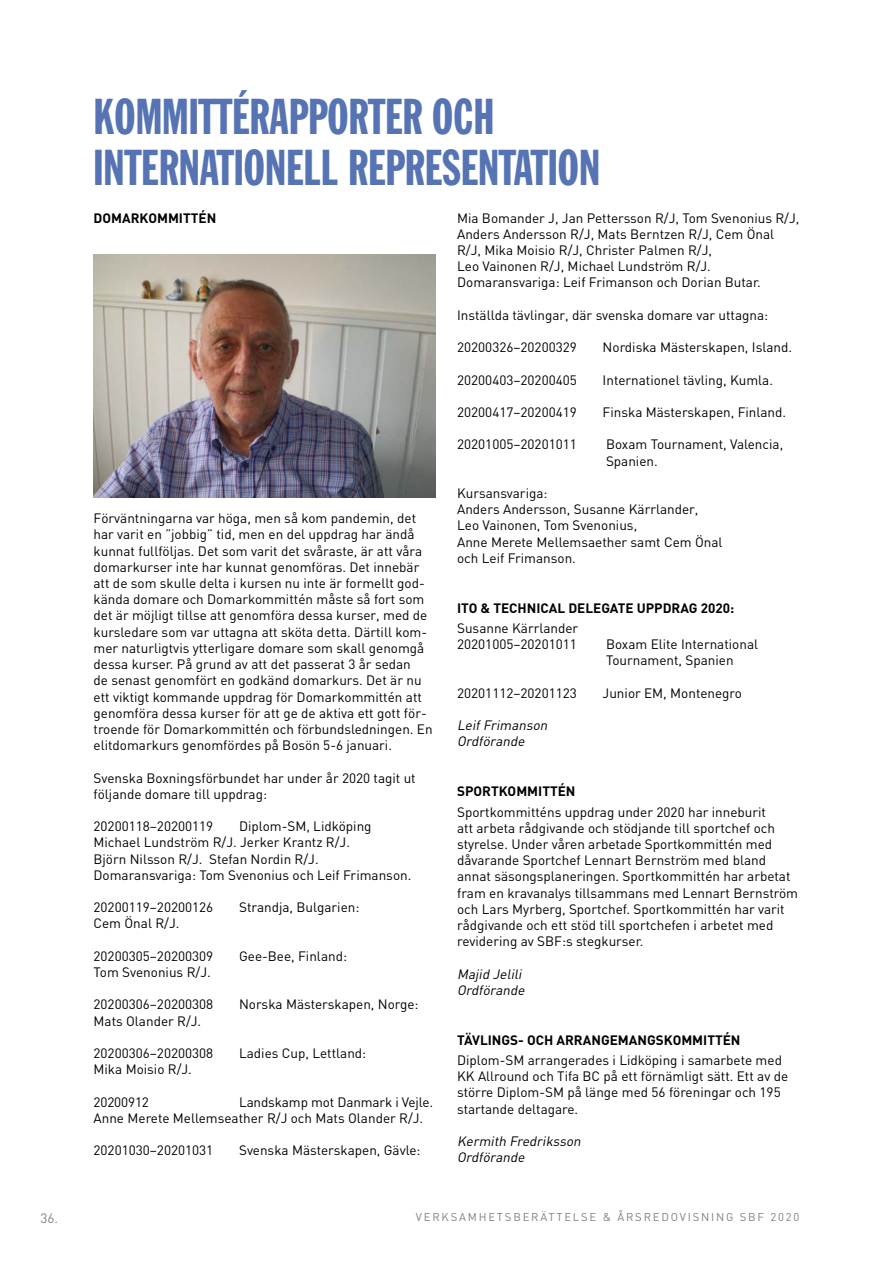
<style>
.page{position:relative;width:893px;height:1263px;background:#fff}
.page>*{position:absolute;margin:0;border:0;box-sizing:border-box;transform-origin:0 0}
.t1{font:49.5px/51px "Franklin Gothic Extra Cond";color:#5674b3}
.t2{font:13.5px/16.2px "DIN";color:#000}
.t3{font:700 13.5px "DIN";color:#000}
.t4{font:italic 13.5px/16.2px "DIN";color:#000}
.t5{font:13.5px "DIN";color:#83817f}
.t6{font:11.25px "DIN";letter-spacing:.16em;color:#83817f}
</style>
<div class="page">
<img style="left:94px;top:254px;width:342px;height:243px">
<h1 class="t1" style="left:94px;top:91px;width:508px">KOMMITTÉRAPPORTER OCH<br>INTERNATIONELL REPRESENTATION</h1>
<p class="t3" style="left:94px;top:209px;width:124px">DOMARKOMMITTÉN</p>
<p class="t2" style="left:457px;top:209px;width:344px">Mia Bomander J, Jan Pettersson R/J, Tom Svenonius R/J, Anders Andersson R/J, Mats Berntzen R/J, Cem Önal R/J, Mika Moisio R/J, Christer Palmen R/J,<br>Leo Vainonen R/J, Michael Lundström R/J.<br>Domaransvariga: Leif Frimanson och Dorian Butar.</p>
<p class="t2" style="left:457px;top:307px;width:312px">Inställda tävlingar, där svenska domare var uttagna:</p>
<p class="t2" style="left:457px;top:339px;width:121px">20200326–20200329</p>
<p class="t2" style="left:603px;top:339px;width:191px">Nordiska Mästerskapen, Island.</p>
<p class="t2" style="left:457px;top:371px;width:121px">20200403–20200405</p>
<p class="t2" style="left:603px;top:371px;width:172px">Internationel tävling, Kumla.</p>
<p class="t2" style="left:457px;top:404px;width:121px">20200417–20200419</p>
<p class="t2" style="left:603px;top:404px;width:185px">Finska Mästerskapen, Finland.</p>
<p class="t2" style="left:457px;top:436px;width:121px">20201005–20201011</p>
<p class="t2" style="left:606px;top:436px;width:179px">Boxam Tournament, Valencia,<br>Spanien.</p>
<p class="t2" style="left:457px;top:485px;width:267px">Kursansvariga:<br>Anders Andersson, Susanne Kärrlander,<br>Leo Vainonen, Tom Svenonius,<br>Anne Merete Mellemsaether samt Cem Önal och Leif Frimanson.</p>
<p class="t3" style="left:457px;top:599px;width:279px">ITO &amp; TECHNICAL DELEGATE UPPDRAG 2020:</p>
<p class="t2" style="left:457px;top:620px;width:123px">Susanne Kärrlander<br>20201005–20201011</p>
<p class="t2" style="left:94px;top:510px;width:341px">Förväntningarna var höga, men så kom pandemin, det har varit en ”jobbig” tid, men en del uppdrag har ändå kunnat fullföljas. Det som varit det svåraste, är att våra domarkurser inte har kunnat genomföras. Det innebär att de som skulle delta i kursen nu inte är formellt god&shy;kända domare och Domarkommittén måste så fort som det är möjligt tillse att genomföra dessa kurser, med de kursledare som var uttagna att sköta detta. Därtill kom&shy;mer naturligtvis ytterligare domare som skall genomgå dessa kurser. På grund av att det passerat 3 år sedan<br>de senast genomfört en godkänd domarkurs. Det är nu ett viktigt kommande uppdrag för Domarkommittén att genomföra dessa kurser för att ge de aktiva ett gott för&shy;troende för Domarkommittén och förbundsledningen. En elitdomarkurs genomfördes på Bosön 5-6 januari.</p>
<p class="t2" style="left:94px;top:769px;width:324px">Svenska Boxningsförbundet har under år 2020 tagit ut följande domare till uppdrag:</p>
<p class="t2" style="left:94px;top:818px;width:121px">20200118–20200119</p>
<p class="t2" style="left:606px;top:636px;width:154px">Boxam Elite International<br>Tournament, Spanien</p>
<p class="t2" style="left:457px;top:684px;width:121px">20201112–20201123</p>
<p class="t2" style="left:603px;top:684px;width:141px">Junior EM, Montenegro</p>
<p class="t4" style="left:457px;top:717px;width:95px">LeifFrimanson<br>Ordförande</p>
<p class="t3" style="left:457px;top:782px;width:120px">SPORTKOMMITTÉN</p>
<p class="t2" style="left:457px;top:803px;width:342px">Sportkommitténs uppdrag under 2020 har inneburit<br>att arbeta rådgivande och stödjande till sportchef och styrelse. Under våren arbetade Sportkommittén med dåvarande Sportchef Lennart Bernström med bland annat säsongsplaneringen. Sportkommittén har arbetat fram en kravanalys tillsammans med Lennart Bernström och Lars Myrberg, Sportchef. Sportkommittén har varit rådgivande och ett stöd till sportchefen i arbetet med revidering av SBF:s stegkurser.</p>
<p class="t4" style="left:457px;top:965px;width:72px">Majid Jelili<br>Ordförande</p>
<p class="t3" style="left:457px;top:1031px;width:285px">TÄVLINGS- OCH ARRANGEMANGSKOMMITTÉN</p>
<p class="t2" style="left:457px;top:1052px;width:333px">Diplom-SM arrangerades i Lidköping i samarbete med KK Allround och Tifa BC på ett förnämligt sätt. Ett av de större Diplom-SM på länge med 56 föreningar och 195 startande deltagare.</p>
<p class="t4" style="left:457px;top:1133px;width:128px">Kermith Fredriksson<br>Ordförande</p>
<p class="t2" style="left:94px;top:818px;width:319px;text-indent:146px">Diplom-SM, Lidköping Michael Lundström R/J. Jerker Krantz R/J.<br>Björn Nilsson R/J. Stefan Nordin R/J.<br>Domaransvariga: Tom Svenonius och Leif Frimanson.</p>
<p class="t2" style="left:94px;top:899px;width:121px">20200119–20200126</p>
<p class="t2" style="left:239px;top:899px;width:122px">Strandja, Bulgarien:</p>
<p class="t2" style="left:94px;top:915px;width:87px">Cem Önal R/J.</p>
<p class="t2" style="left:94px;top:947px;width:121px">20200305–20200309</p>
<p class="t2" style="left:239px;top:947px;width:109px">Gee-Bee, Finland:</p>
<p class="t2" style="left:94px;top:964px;width:119px">Tom Svenonius R/J.</p>
<p class="t2" style="left:94px;top:996px;width:121px">20200306–20200308</p>
<p class="t2" style="left:239px;top:996px;width:181px">Norska Mästerskapen, Norge:</p>
<p class="t2" style="left:94px;top:1012px;width:109px">Mats Olander R/J.</p>
<p class="t2" style="left:94px;top:1045px;width:121px">20200306–20200308</p>
<p class="t2" style="left:239px;top:1045px;width:129px">Ladies Cup, Lettland:</p>
<p class="t2" style="left:94px;top:1061px;width:100px">Mika Moisio R/J.</p>
<p class="t2" style="left:94px;top:1093px;width:57px">20200912</p>
<p class="t2" style="left:94px;top:1093px;width:341px;text-indent:146px">Landskamp mot Danmark i Vejle.<br>Anne Merete Mellemseather R/J och Mats Olander R/J.</p>
<p class="t2" style="left:94px;top:1142px;width:121px">20201030–20201031</p>
<p class="t2" style="left:239px;top:1142px;width:183px">Svenska Mästerskapen, Gävle:</p>
<p class="t5" style="left:40px;top:1209px;width:19px">36.</p>
<p class="t6" style="left:416px;top:1210px;width:385px">VERKSAMHETSBERÄTTELSE &amp; ÅRSREDOVISNING SBF 2020</p>
</div>
